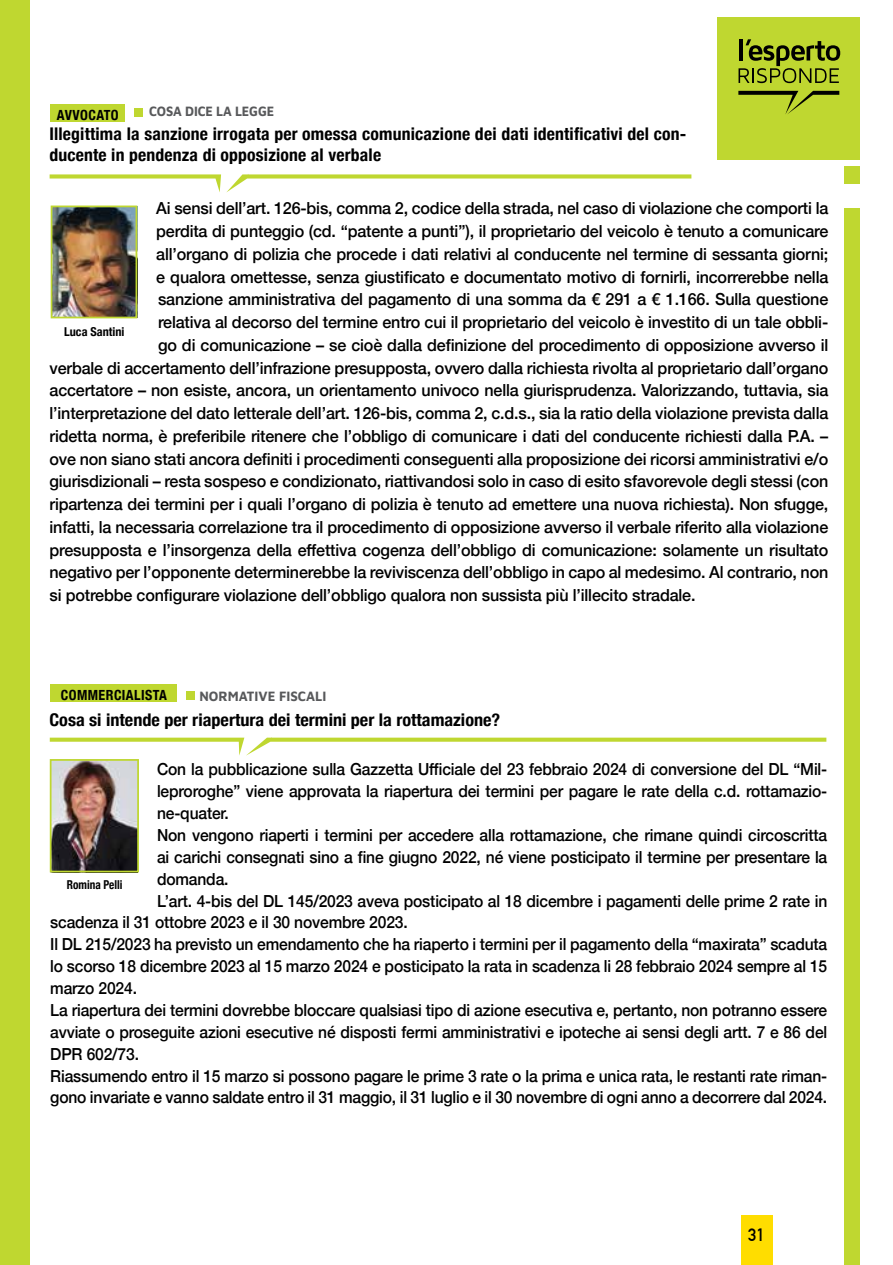
<style>
.page{position:relative;width:893px;height:1265px;background:#fff}
.page>*{position:absolute;margin:0;border:0;box-sizing:border-box;transform-origin:0 0}
.t1{font:700 condensed 17.5px/21px "Helvetica Neue";letter-spacing:.01em;color:#000}
.t2{font:700 condensed 17.5px "Helvetica Neue";letter-spacing:.01em;color:#000;scale:1.04 1}
.t3{font:700 17.5px "DIN Alternate";color:#000}
.t4{font:500 16.62px "Helvetica Neue";letter-spacing:-.01em;color:#000}
.t5{font:500 16.62px "Helvetica Neue";letter-spacing:-.01em;color:#000;scale:.94 1}
.t6{font:700 condensed 14px "Helvetica Neue";letter-spacing:.03em;color:#000}
.t7{font:700 14px "Maven Pro";color:#58595b;scale:.93 1}
.t8{font:700 14px "Maven Pro";color:#58595b;scale:.9 1}
.t9{font:700 condensed 12.25px "Helvetica Neue";color:#000}
.t10{font:700 condensed 12.25px "Helvetica Neue";color:#000;scale:.92 1}
</style>
<div class="page">
<div style="left:134px;top:108px;width:9px;height:9px;background:#bfd730"></div>
<svg style="left:50px;top:174px;width:641px;height:18px"></svg>
<div style="left:717px;top:17px;width:142px;height:143px;background:#bfd730"></div>
<svg style="left:738px;top:39px;width:102px;height:44px"></svg>
<svg style="left:738px;top:91px;width:101px;height:23px"></svg>
<div style="left:844px;top:167px;width:15px;height:17px;background:#bfd730"></div>
<div style="left:50px;top:104px;width:74px;height:17px;background:#bfd730"></div>
<div style="left:0;top:0;width:30px;height:1265px;background:#bfd730"></div>
<div style="left:844px;top:208px;width:15px;height:1057px;background:#bfd730"></div>
<img style="left:54px;top:209px;width:80px;height:106px">
<div style="left:51px;top:206px;width:86px;height:112px;border:2px solid #bfd730"></div>
<div style="left:741px;top:1215px;width:31px;height:50px;background:#fd0"></div>
<svg style="left:50px;top:738px;width:776px;height:18px"></svg>
<div style="left:186px;top:691px;width:9px;height:8px;background:#bfd730"></div>
<div style="left:50px;top:684px;width:127px;height:17px;background:#bfd730"></div>
<img style="left:53px;top:762px;width:83px;height:107px">
<div style="left:50px;top:759px;width:89px;height:113px;border:2px solid #bfd730"></div>
<p class="t6" style="left:57px;top:104px;width:63px">AVVOCATO</p>
<p class="t8" style="left:149px;top:102px;width:141px">COSA DICE LA LEGGE</p>
<p class="t1" style="left:49px;top:122px;width:639px">Illegittima la sanzione irrogata per omessa comunicazione dei dati identificativi del con&shy;ducente in pendenza di opposizione al verbale</p>
<p class="t4" style="left:156px;top:195px;width:674px">Ai sensi dell’art. 126-bis, comma 2, codice della strada, nel caso di violazione che comporti la</p>
<p class="t4" style="left:156px;top:218px;width:674px">perdita di punteggio (cd. “patente a punti”), il proprietario del veicolo è tenuto a comunicare</p>
<p class="t4" style="left:156px;top:240px;width:674px">all’organo di polizia che procede i dati relativi al conducente nel termine di sessanta giorni;</p>
<p class="t4" style="left:156px;top:263px;width:674px">e qualora omettesse, senza giustificato e documentato motivo di fornirli, incorrerebbe nella</p>
<p class="t4" style="left:158px;top:286px;width:672px">sanzione amministrativa del pagamento di una somma da € 291 a € 1.166. Sulla questione</p>
<p class="t4" style="left:158px;top:309px;width:672px">relativa al decorso del termine entro cui il proprietario del veicolo è investito di un tale obbli-</p>
<p class="t4" style="left:158px;top:332px;width:672px">go di comunicazione – se cioè dalla definizione del procedimento di opposizione avverso il</p>
<p class="t4" style="left:50px;top:354px;width:780px">verbale di accertamento dell’infrazione presupposta, ovvero dalla richiesta rivolta al proprietario dall’organo</p>
<p class="t4" style="left:50px;top:377px;width:780px">accertatore – non esiste, ancora, un orientamento univoco nella giurisprudenza. Valorizzando, tuttavia, sia</p>
<p class="t4" style="left:50px;top:400px;width:780px">l’interpretazione del dato letterale dell’art. 126-bis, comma 2, c.d.s., sia la ratio della violazione prevista dalla</p>
<p class="t4" style="left:50px;top:422px;width:780px">ridetta norma, è preferibile ritenere che l’obbligo di comunicare i dati del conducente richiesti dalla P.A. –</p>
<p class="t4" style="left:50px;top:445px;width:780px">ove non siano stati ancora definiti i procedimenti conseguenti alla proposizione dei ricorsi amministrativi e/o</p>
<p class="t4" style="left:50px;top:468px;width:780px">giurisdizionali – resta sospeso e condizionato, riattivandosi solo in caso di esito sfavorevole degli stessi (con</p>
<p class="t4" style="left:50px;top:491px;width:780px">ripartenza dei termini per i quali l’organo di polizia è tenuto ad emettere una nuova richiesta). Non sfugge,</p>
<p class="t4" style="left:50px;top:513px;width:780px">infatti, la necessaria correlazione tra il procedimento di opposizione avverso il verbale riferito alla violazione</p>
<p class="t4" style="left:50px;top:536px;width:780px">presupposta e l’insorgenza della effettiva cogenza dell’obbligo di comunicazione: solamente un risultato</p>
<p class="t4" style="left:50px;top:559px;width:780px">negativo per l’opponente determinerebbe la reviviscenza dell’obbligo in capo al medesimo. Al contrario, non</p>
<p class="t4" style="left:50px;top:582px;width:647px">si potrebbe configurare violazione dell’obbligo qualora non sussista più l’illecito stradale.</p>
<p class="t9" style="left:64px;top:322px;width:62px">Luca Santini</p>
<p class="t6" style="left:61px;top:684px;width:108px">COMMERCIALISTA</p>
<p class="t7" style="left:199px;top:686px;width:138px">NORMATIVE FISCALI</p>
<p class="t2" style="left:50px;top:705px;width:435px">Cosa si intende per riapertura dei termini per la rottamazione?</p>
<p class="t5" style="left:157px;top:756px;width:715px">Con la pubblicazione sulla Gazzetta Ufficiale del 23 febbraio 2024 di conversione del DL “Mil-</p>
<p class="t5" style="left:157px;top:778px;width:715px">leproroghe” viene approvata la riapertura dei termini per pagare le rate della c.d. rottamazio-</p>
<p class="t5" style="left:157px;top:800px;width:78px">ne-quater.</p>
<p class="t5" style="left:157px;top:822px;width:715px">Non vengono riaperti i termini per accedere alla rottamazione, che rimane quindi circoscritta</p>
<p class="t5" style="left:157px;top:843px;width:715px">ai carichi consegnati sino a fine giugno 2022, né viene posticipato il termine per presentare la</p>
<p class="t5" style="left:157px;top:865px;width:78px">domanda.</p>
<p class="t5" style="left:157px;top:887px;width:715px">L’art. 4-bis del DL 145/2023 aveva posticipato al 18 dicembre i pagamenti delle prime 2 rate in</p>
<p class="t5" style="left:50px;top:909px;width:382px">scadenza il 31 ottobre 2023 e il 30 novembre 2023.</p>
<p class="t5" style="left:50px;top:931px;width:828px">Il DL 215/2023 ha previsto un emendamento che ha riaperto i termini per il pagamento della “maxirata” scaduta</p>
<p class="t5" style="left:50px;top:953px;width:828px">lo scorso 18 dicembre 2023 al 15 marzo 2024 e posticipato la rata in scadenza li 28 febbraio 2024 sempre al 15</p>
<p class="t5" style="left:50px;top:975px;width:94px">marzo 2024.</p>
<p class="t5" style="left:50px;top:997px;width:828px">La riapertura dei termini dovrebbe bloccare qualsiasi tipo di azione esecutiva e, pertanto, non potranno essere</p>
<p class="t5" style="left:50px;top:1019px;width:828px">avviate o proseguite azioni esecutive né disposti fermi amministrativi e ipoteche ai sensi degli artt. 7 e 86 del</p>
<p class="t5" style="left:50px;top:1040px;width:96px">DPR 602/73.</p>
<p class="t5" style="left:50px;top:1062px;width:828px">Riassumendo entro il 15 marzo si possono pagare le prime 3 rate o la prima e unica rata, le restanti rate riman-</p>
<p class="t5" style="left:50px;top:1084px;width:828px">gono invariate e vanno saldate entro il 31 maggio, il 31 luglio e il 30 novembre di ogni anno a decorrere dal 2024.</p>
<p class="t10" style="left:67px;top:874px;width:62px">Romina Pelli</p>
<p class="t3" style="left:748px;top:1222px;width:18px">31</p>
</div>
